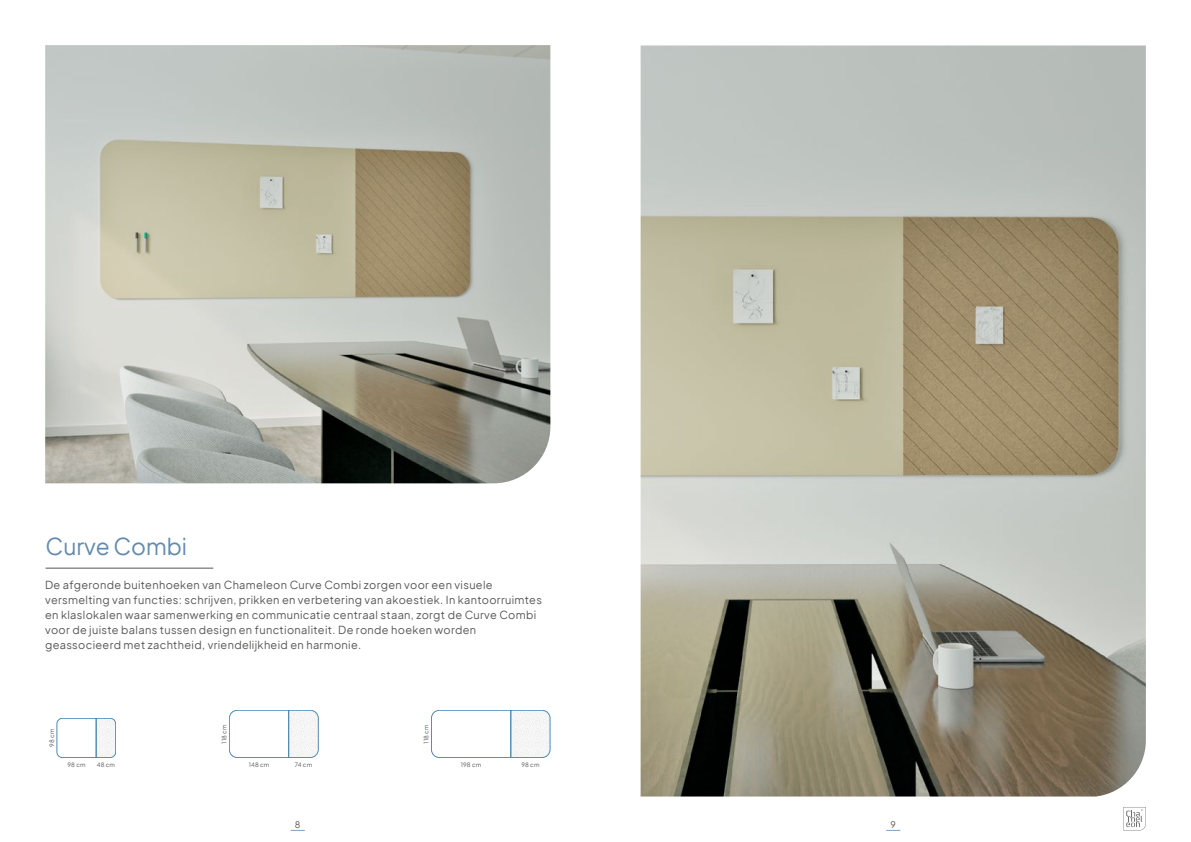
<style>
.page{position:relative;width:1191px;height:842px;background:#fff}
.page>*{position:absolute;margin:0;border:0;box-sizing:border-box;transform-origin:0 0}
.t1{font:23px "Plus Jakarta Sans";color:#638aad}
.t2{font:11px/15px "Plus Jakarta Sans";letter-spacing:.03em;color:#575756}
.t3{font:9px "Plus Jakarta Sans";color:#575756}
.t4{font:6px "Plus Jakarta Sans";letter-spacing:.03em;color:#575756}
</style>
<div class="page">
<svg style="left:291px;top:830px;width:14px;height:1px"></svg>
<svg style="left:886px;top:830px;width:14px;height:1px"></svg>
<svg style="left:1123px;top:807px;width:22px;height:23px"></svg>
<img style="left:45px;top:45px;width:505px;height:438px">
<hr style="left:46px;top:568px;width:167px;height:1px;background:#575756">
<img style="left:640px;top:45px;width:505px;height:751px">
<svg style="left:57px;top:718px;width:59px;height:40px"></svg>
<svg style="left:431px;top:710px;width:119px;height:48px"></svg>
<svg style="left:229px;top:710px;width:89px;height:48px"></svg>
<h1 class="t1" style="left:46px;top:528px;width:143px">Curve Combi</h1>
<p class="t2" style="left:45px;top:577px;width:498px">De afgeronde buitenhoeken van Chameleon Curve Combi zorgen voor een visuele versmelting van functies: schrijven, prikken en verbetering van akoestiek. In kantoorruimtes en klaslokalen waar samenwerking en communicatie centraal staan, zorgt de Curve Combi voor de juiste balans tussen design en functionaliteit. De ronde hoeken worden geassocieerd met zachtheid, vriendelijkheid en harmonie.</p>
<p class="t4" style="left:47px;top:747px;width:20px;rotate:-90deg">98 cm</p>
<p class="t4" style="left:219px;top:743px;width:21px;rotate:-90deg">118 cm</p>
<p class="t4" style="left:421px;top:743px;width:21px;rotate:-90deg">118 cm</p>
<p class="t4" style="left:67px;top:759px;width:20px">98 cm</p>
<p class="t4" style="left:97px;top:759px;width:20px">48 cm</p>
<p class="t4" style="left:249px;top:759px;width:22px">148 cm</p>
<p class="t4" style="left:295px;top:759px;width:19px">74 cm</p>
<p class="t4" style="left:461px;top:759px;width:22px">198 cm</p>
<p class="t4" style="left:521px;top:759px;width:20px">98 cm</p>
<p class="t3" style="left:295px;top:817px;width:7px">8</p>
<p class="t3" style="left:890px;top:817px;width:7px">9</p>
</div>
